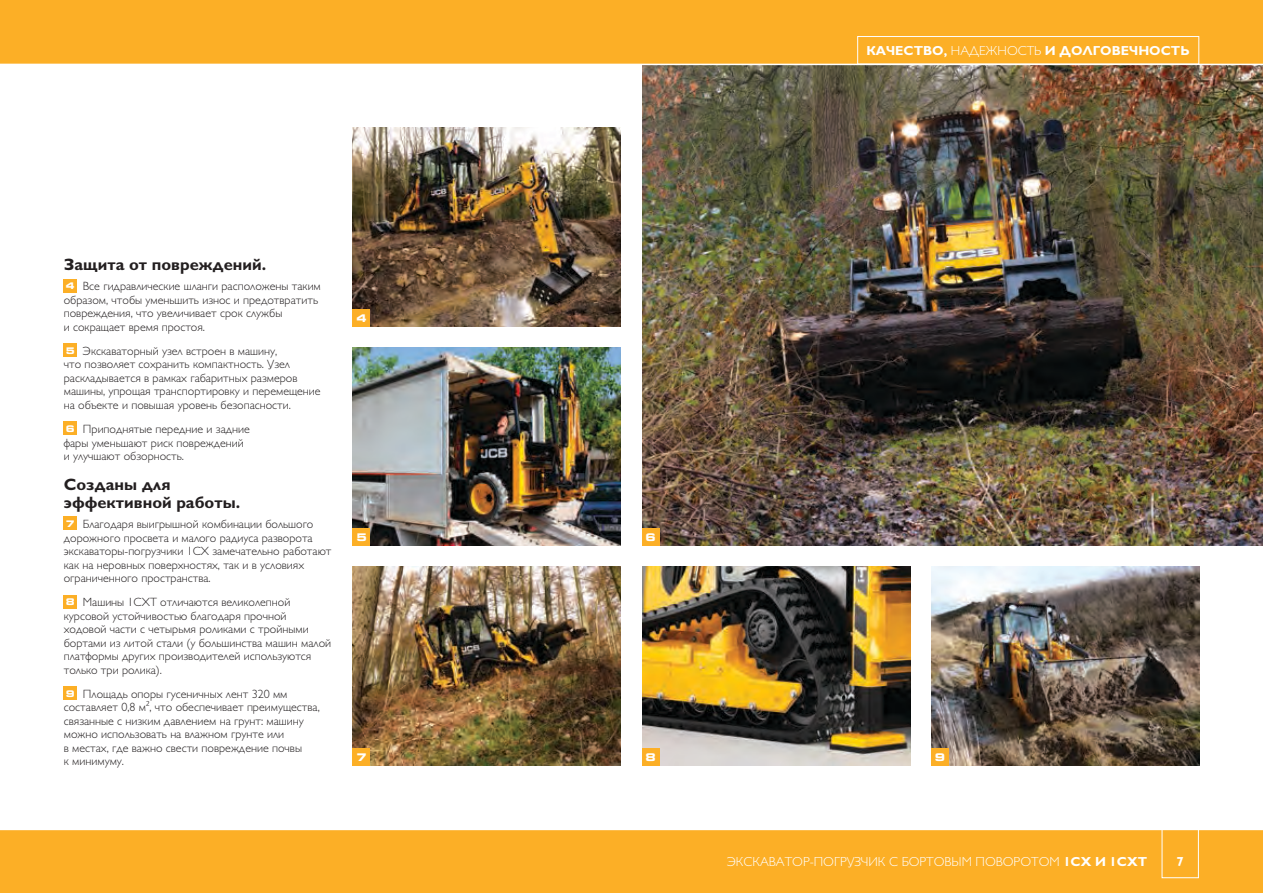
<style>
.page{position:relative;width:1263px;height:893px;background:#fff}
.page>*{position:absolute;margin:0;border:0;box-sizing:border-box;transform-origin:0 0}
.t1{font:700 16.5px/18.8px "Gill Sans Cyr";color:#231f20}
.t2{font:300 13.2px "Gill Sans Cyr";color:#fff}
.t3{font:700 13.2px "Gill Sans Cyr";color:#fff}
.t4{font:300 12px/13.5px "Gill Sans Cyr";color:#231f20}
.t5{font:700 expanded 10.5px "Square 721 BT";color:#fff}
.s1{font-family:"Square 721 BT";font-weight:700;font-stretch:expanded;font-size:9.15px;color:#fff}
.s2{font-family:"Myriad Pro"}
.s3{font-weight:300}
.s4{font-weight:700}
</style>
<div class="page">
<img style="left:642px;top:65px;width:621px;height:481px">
<div style="left:0;top:0;width:1263px;height:64px;background:#fcaf26"></div>
<div style="left:0;top:829px;width:1263px;height:64px;background:#fcaf26"></div>
<hr style="left:0;top:829px;width:1263px;height:1px;background:#fff">
<div style="left:64px;top:279px;width:13px;height:13px;background:#fcaf26"></div>
<div style="left:64px;top:344px;width:13px;height:13px;background:#fcaf26"></div>
<div style="left:64px;top:422px;width:13px;height:13px;background:#fcaf26"></div>
<div style="left:64px;top:517px;width:13px;height:13px;background:#fcaf26"></div>
<div style="left:64px;top:595px;width:13px;height:13px;background:#fcaf26"></div>
<div style="left:64px;top:687px;width:13px;height:13px;background:#fcaf26"></div>
<div style="left:857px;top:36px;width:342px;height:28px;border:1px solid #fff"></div>
<div style="left:1162px;top:819px;width:37px;height:59px;border:1px solid #fff"></div>
<img style="left:353px;top:567px;width:268px;height:198px">
<img style="left:353px;top:347px;width:268px;height:199px">
<img style="left:353px;top:128px;width:268px;height:198px">
<img style="left:642px;top:567px;width:268px;height:198px">
<img style="left:931px;top:567px;width:268px;height:198px">
<div style="left:353px;top:748px;width:17px;height:17px;background:#fcaf26"></div>
<div style="left:353px;top:529px;width:17px;height:17px;background:#fcaf26"></div>
<div style="left:353px;top:309px;width:17px;height:17px;background:#fcaf26"></div>
<div style="left:642px;top:748px;width:17px;height:17px;background:#fcaf26"></div>
<div style="left:642px;top:529px;width:17px;height:17px;background:#fcaf26"></div>
<div style="left:931px;top:748px;width:17px;height:17px;background:#fcaf26"></div>
<h1 class="t1" style="left:64px;top:255px;width:204px">Защита от повреждений.</h1>
<p class="t4" style="left:64px;top:279px;width:259px"><span class="s1">4</span> Все гидравлические шланги расположены таким образом, чтобы уменьшить износ и предотвратить повреждения, что увеличивает срок службы<br>и сокращает время простоя.</p>
<p class="t4" style="left:64px;top:344px;width:258px"><span class="s1">5</span> Экскаваторный узел встроен в машину,<br>что позволяет сохранить компактность. Узел раскладывается в рамках габаритных размеров машины, упрощая транспортировку и перемещение на объекте и повышая уровень безопасности.</p>
<p class="t4" style="left:64px;top:422px;width:188px"><span class="s1">6</span> Приподнятые передние и задние фары уменьшают риск повреждений и улучшают обзорность.</p>
<h1 class="t1" style="left:64px;top:474px;width:178px">Созданы для эффективной работы.</h1>
<p class="t4" style="left:64px;top:517px;width:269px"><span class="s1">7</span> Благодаря выигрышной комбинации большого дорожного просвета и малого радиуса разворота экскаваторы-погрузчики 1CX замечательно работают как на неровных поверхностях, так и в условиях ограниченного пространства.</p>
<p class="t4" style="left:64px;top:595px;width:269px"><span class="s1">8</span> Машины 1CXT отличаются великолепной курсовой устойчивостью благодаря прочной ходовой части с четырьмя роликами с тройными бортами из литой стали (у большинства машин малой платформы других производителей используются только три ролика).</p>
<p class="t4" style="left:64px;top:687px;width:257px"><span class="s1">9</span> Площадь опоры гусеничных лент 320 мм составляет 0,8 м<span class="s2">²</span>, что обеспечивает преимущества, связанные с низким давлением на грунт: машину можно использовать на влажном грунте или<br>в местах, где важно свести повреждение почвы<br>к минимуму.</p>
<p class="t5" style="left:356px;top:311px;width:12px">4</p>
<p class="t5" style="left:356px;top:531px;width:12px">5</p>
<p class="t5" style="left:356px;top:751px;width:12px">7</p>
<p class="t3" style="left:866px;top:43px;width:324px">КАЧЕСТВО, <span class="s3">НАДЕЖНОСТЬ</span> И ДОЛГОВЕЧНОСТЬ</p>
<p class="t5" style="left:645px;top:531px;width:12px">6</p>
<p class="t5" style="left:645px;top:751px;width:12px">8</p>
<p class="t5" style="left:935px;top:751px;width:12px">9</p>
<p class="t2" style="left:727px;top:854px;width:422px">ЭКСКАВАТОР-ПОГРУЗЧИК С БОРТОВЫМ ПОВОРОТОМ <span class="s4">1CX И 1CXT</span></p>
<p class="t3" style="left:1176px;top:854px;width:9px">7</p>
</div>
